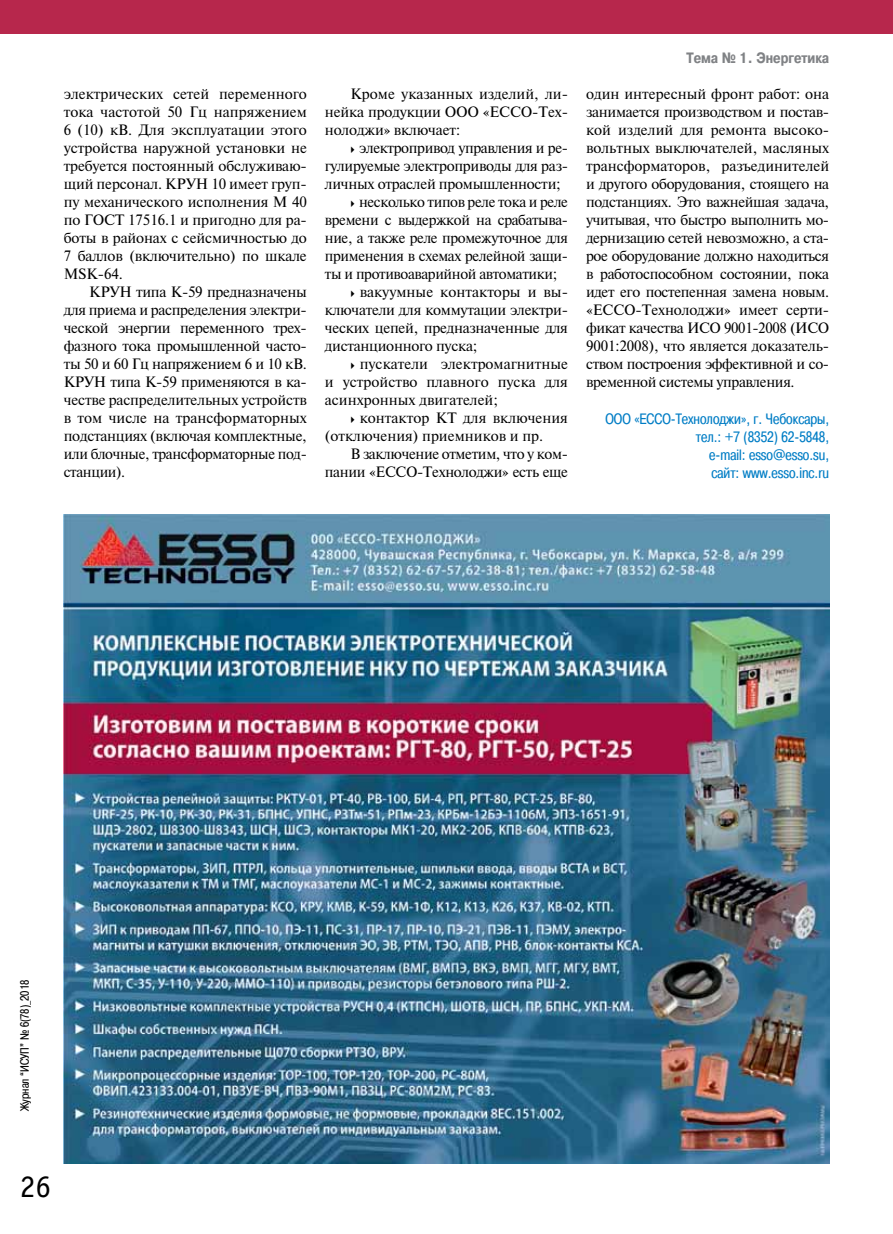
<style>
.page{position:relative;width:893px;height:1234px;background:#fff}
.page>*{position:absolute;margin:0;border:0;box-sizing:border-box;transform-origin:0 0}
.t1{font:31.5px "Officina Serif C";color:#000}
.t2{font:15px/18px "Newton";letter-spacing:-.02em;color:#000;text-align:justify}
.t3{font:15px "Newton";color:#000}
.t4{font:15px/18px "Pragmatica Cond C";color:#007dc5;text-align:right}
.t5{font:700 15px "Pragmatica Cond C";color:#808285}
.t6{font:12px "Pragmatica Cond C";color:#000}
</style>
<div class="page">
<div style="left:0;top:0;width:893px;height:34px;background:#b7274c"></div>
<img style="left:64px;top:514px;width:765px;height:648px">
<p class="t2" style="left:64px;top:84px;width:245px">электрических сетей переменного тока частотой 50 Гц напряжением 6 (10) кВ. Для эксплуатации этого устройства наружной установки не требуется постоянный обслуживаю&shy;щий персонал. КРУН 10 имеет груп&shy;пу механического исполнения М 40 по ГОСТ 17516.1 и пригодно для ра&shy;боты в районах с сейсмичностью до 7 баллов (включительно) по шкале MSK‑64.</p>
<p class="t2" style="left:64px;top:282px;width:245px;text-indent:26px">КРУН типа К‑59 предназначены для приема и распределения электри&shy;ческой энергии переменного трех&shy;фазного тока промышленной часто&shy;ты 50 и 60 Гц напряжением 6 и 10 кВ.<br>КРУН типа К‑59 применяются в ка&shy;честве распределительных устройств в том числе на трансформаторных подстанциях (включая комплектные, или блочные, трансформаторные под&shy;станции).</p>
<p class="t2" style="left:325px;top:84px;width:245px;text-indent:26px">Кроме указанных изделий, ли&shy;нейка продукции ООО «ЕССО-Тех&shy;нолоджи» включает:</p>
<p class="t2" style="left:359px;top:138px;width:210px">электропривод управления и ре-</p>
<p class="t2" style="left:325px;top:156px;width:245px">гулируемые электроприводы для раз-</p>
<p class="t2" style="left:325px;top:174px;width:237px">личных отраслей промышленности;</p>
<p class="t2" style="left:359px;top:192px;width:210px">несколько типов реле тока и реле</p>
<p class="t2" style="left:325px;top:210px;width:245px">времени с выдержкой на срабатыва-</p>
<p class="t2" style="left:325px;top:228px;width:245px">ние, а также реле промежуточное для</p>
<p class="t2" style="left:325px;top:246px;width:245px">применения в схемах релейной защи-</p>
<p class="t2" style="left:325px;top:264px;width:234px">ты и противоаварийной автоматики;</p>
<p class="t3" style="left:360px;top:281px;width:210px">вакуумные контакторы и вы-</p>
<p class="t2" style="left:325px;top:300px;width:245px">ключатели для коммутации электри-</p>
<p class="t2" style="left:325px;top:318px;width:245px">ческих цепей, предназначенные для</p>
<p class="t2" style="left:325px;top:336px;width:154px">дистанционного пуска;</p>
<p class="t3" style="left:360px;top:353px;width:210px">пускатели электромагнитные</p>
<p class="t3" style="left:325px;top:371px;width:245px">и устройство плавного пуска для</p>
<p class="t3" style="left:325px;top:389px;width:175px">асинхронных двигателей;</p>
<p class="t3" style="left:360px;top:407px;width:210px">контактор КТ для включения</p>
<p class="t3" style="left:325px;top:425px;width:220px">(отключения) приемников и пр.</p>
<p class="t2" style="left:350px;top:444px;width:219px">В заключение отметим, что у ком-</p>
<p class="t2" style="left:325px;top:462px;width:245px">пании «ЕССО-Технолоджи» есть еще</p>
<p class="t5" style="left:686px;top:50px;width:144px">Тема № 1. Энергетика</p>
<p class="t2" style="left:586px;top:84px;width:245px">один интересный фронт работ: она занимается производством и постав&shy;кой изделий для ремонта высоко&shy;вольтных выключателей, масляных трансформаторов, разъединителей и другого оборудования, стоящего на подстанциях. Это важнейшая задача, учитывая, что быстро выполнить мо&shy;дернизацию сетей невозможно, а ста&shy;рое оборудование должно находиться в работоспособном состоянии, пока идет его постепенная замена новым. «ЕССО-Технолоджи» имеет серти&shy;фикат качества ИСО 9001-2008 (ИСО 9001:2008), что является доказатель&shy;ством построения эффективной и со&shy;временной системы управления.</p>
<p class="t4" style="left:605px;top:410px;width:225px">ООО «ЕССО-Технолоджи», г. Чебоксары, тел.: +7 (8352) 62-5848,<br>e‑mail: esso@esso.su,<br>сайт: www.esso.inc.ru</p>
<p class="t6" style="left:18px;top:1110px;width:133px;rotate:-90deg">Журнал “ИСУП” № 6(78)_2018</p>
<h1 class="t1" style="left:20px;top:1168px;width:33px">26</h1>
</div>
